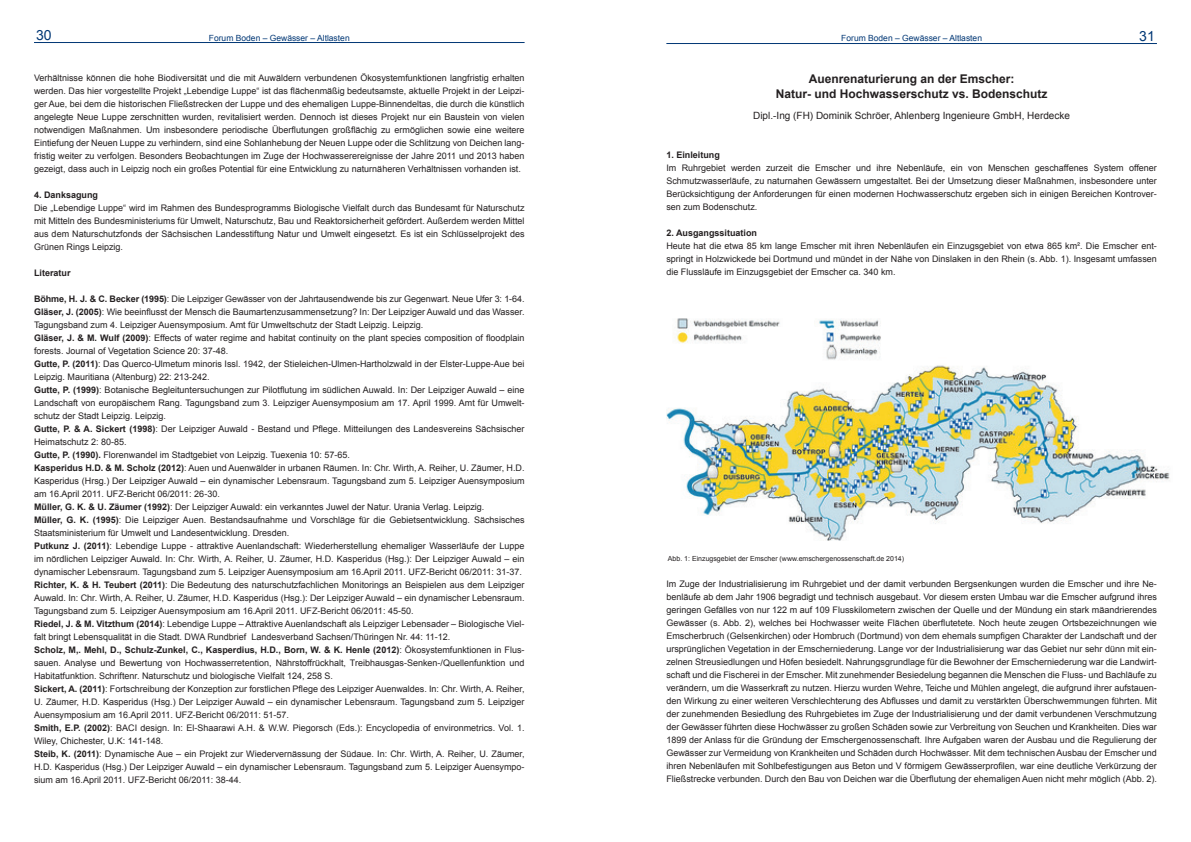
<style>
.page{position:relative;width:1191px;height:842px;background:#fff}
.page>*{position:absolute;margin:0;border:0;box-sizing:border-box;transform-origin:0 0}
.t1{font:14px "Arial";color:#013775}
.t2{font:700 12px/15px "Arial";color:#231f20;text-align:center}
.t3{font:10px "Arial";color:#231f20}
.t4{font:9px/13px "Arial";color:#231f20;text-align:justify}
.t5{font:700 9px "Arial";color:#231f20}
.t6{font:8.5px "Arial";color:#013775}
.t7{font:7px "Arial";color:#231f20}
.s1{font-weight:700}
</style>
<div class="page">
<hr style="left:34px;top:42px;width:490px;height:1px;background:#013775">
<hr style="left:666px;top:43px;width:491px;height:1px;background:#013775">
<img style="left:666px;top:365px;width:504px;height:176px">
<img style="left:666px;top:318px;width:215px;height:50px">
<h1 class="t1" style="left:36px;top:26px;width:17px">30</h1>
<p class="t6" style="left:209px;top:32px;width:142px">Forum Boden – Gewässer – Altlasten</p>
<p class="t6" style="left:841px;top:32px;width:142px">Forum Boden – Gewässer – Altlasten</p>
<h1 class="t1" style="left:1139px;top:27px;width:17px">31</h1>
<p class="t4" style="left:34px;top:71px;width:492px">Verhältnisse können die hohe Biodiversität und die mit Auwäldern verbundenen Ökosystemfunktionen langfristig erhalten werden. Das hier vorgestellte Projekt „Lebendige Luppe“ ist das flächenmäßig bedeutsamste, aktuelle Projekt in der Leipzi&shy;ger Aue, bei dem die historischen Fließstrecken der Luppe und des ehemaligen Luppe-Binnendeltas, die durch die künstlich angelegte Neue Luppe zerschnitten wurden, revitalisiert werden. Dennoch ist dieses Projekt nur ein Baustein von vielen notwendigen Maßnahmen. Um insbesondere periodische Überflutungen großflächig zu ermöglichen sowie eine weitere Eintiefung der Neuen Luppe zu verhindern, sind eine Sohlanhebung der Neuen Luppe oder die Schlitzung von Deichen lang&shy;fristig weiter zu verfolgen. Besonders Beobachtungen im Zuge der Hochwasserereignisse der Jahre 2011 und 2013 haben gezeigt, dass auch in Leipzig noch ein großes Potential für eine Entwicklung zu naturnäheren Verhältnissen vorhanden ist.</p>
<p class="t5" style="left:34px;top:189px;width:66px">4. Danksagung</p>
<p class="t4" style="left:34px;top:201px;width:492px">Die „Lebendige Luppe“ wird im Rahmen des Bundesprogramms Biologische Vielfalt durch das Bundesamt für Naturschutz mit Mitteln des Bundesministeriums für Umwelt, Naturschutz, Bau und Reaktorsicherheit gefördert. Außerdem werden Mittel aus dem Naturschutzfonds der Sächsischen Landesstiftung Natur und Umwelt eingesetzt. Es ist ein Schlüsselprojekt des Grünen Rings Leipzig.</p>
<p class="t5" style="left:34px;top:267px;width:38px">Literatur</p>
<p class="t4" style="left:34px;top:292px;width:492px;text-align:left"><span class="s1">Böhme, H. J. &amp; C. Becker (1995)</span>: Die Leipziger Gewässer von der Jahrtausendwende bis zur Gegenwart. Neue Ufer 3: 1-64.<br><span class="s1">Gläser, J. (2005)</span>: Wie beeinflusst der Mensch die Baumartenzusammensetzung? In: Der Leipziger Auwald und das Wasser.<br>Tagungsband zum 4. Leipziger Auensymposium. Amt für Umweltschutz der Stadt Leipzig. Leipzig.<br><span class="s1">Gläser, J. &amp; M. Wulf (2009)</span>: Effects of water regime and habitat continuity on the plant species composition of floodplain forests. Journal of Vegetation Science 20: 37-48.<br><span class="s1">Gutte, P. (2011)</span>: Das Querco-Ulmetum minoris Issl. 1942, der Stieleichen-Ulmen-Hartholzwald in der Elster-Luppe-Aue bei Leipzig. Mauritiana (Altenburg) 22: 213-242.<br><span class="s1">Gutte, P. (1999)</span>: Botanische Begleituntersuchungen zur Pilotflutung im südlichen Auwald. In: Der Leipziger Auwald – eine Landschaft von europäischem Rang. Tagungsband zum 3. Leipziger Auensymposium am 17. April 1999. Amt für Umwelt&shy;schutz der Stadt Leipzig. Leipzig.<br><span class="s1">Gutte, P. &amp; A. Sickert (1998)</span>: Der Leipziger Auwald - Bestand und Pflege. Mitteilungen des Landesvereins Sächsischer Heimatschutz 2: 80-85.<br><span class="s1">Gutte, P. (1990).</span> Florenwandel im Stadtgebiet von Leipzig. Tuexenia 10: 57-65.<br><span class="s1">Kasperidus H.D. &amp; M. Scholz (2012)</span>: Auen und Auenwälder in urbanen Räumen. In: Chr. Wirth, A. Reiher, U. Zäumer, H.D.<br>Kasperidus (Hrsg.) Der Leipziger Auwald – ein dynamischer Lebensraum. Tagungsband zum 5. Leipziger Auensymposium am 16.April 2011. UFZ-Bericht 06/2011: 26-30.<br><span class="s1">Müller, G. K. &amp; U. Zäumer (1992)</span>: Der Leipziger Auwald: ein verkanntes Juwel der Natur. Urania Verlag. Leipzig.<br><span class="s1">Müller, G. K. (1995)</span>: Die Leipziger Auen. Bestandsaufnahme und Vorschläge für die Gebietsentwicklung. Sächsisches Staatsministerium für Umwelt und Landesentwicklung. Dresden.<br><span class="s1">Putkunz J. (2011)</span>: Lebendige Luppe - attraktive Auenlandschaft: Wiederherstellung ehemaliger Wasserläufe der Luppe im nördlichen Leipziger Auwald. In: Chr. Wirth, A. Reiher, U. Zäumer, H.D. Kasperidus (Hsg.): Der Leipziger Auwald – ein dynamischer Lebensraum. Tagungsband zum 5. Leipziger Auensymposium am 16.April 2011. UFZ-Bericht 06/2011: 31-37.<br><span class="s1">Richter, K. &amp; H. Teubert (2011)</span>: Die Bedeutung des naturschutzfachlichen Monitorings an Beispielen aus dem Leipziger Auwald. In: Chr. Wirth, A. Reiher, U. Zäumer, H.D. Kasperidus (Hsg.): Der Leipziger Auwald – ein dynamischer Lebensraum.<br>Tagungsband zum 5. Leipziger Auensymposium am 16.April 2011. UFZ-Bericht 06/2011: 45-50.<br><span class="s1">Riedel, J. &amp; M. Vitzthum (2014)</span>: Lebendige Luppe – Attraktive Auenlandschaft als Leipziger Lebensader – Biologische Viel&shy;falt bringt Lebensqualität in die Stadt. DWA Rundbrief Landesverband Sachsen/Thüringen Nr. 44: 11-12.<br><span class="s1">Scholz, M,. Mehl, D., Schulz-Zunkel, C., Kasperdius, H.D., Born, W. &amp; K. Henle (2012)</span>: Ökosystemfunktionen in Flus&shy;sauen. Analyse und Bewertung von Hochwasserretention, Nährstoffrückhalt, Treibhausgas-Senken-/Quellenfunktion und Habitatfunktion. Schriftenr. Naturschutz und biologische Vielfalt 124, 258 S.<br><span class="s1">Sickert, A. (2011)</span>: Fortschreibung der Konzeption zur forstlichen Pflege des Leipziger Auenwaldes. In: Chr. Wirth, A. Reiher, U. Zäumer, H.D. Kasperidus (Hsg.) Der Leipziger Auwald – ein dynamischer Lebensraum. Tagungsband zum 5. Leipziger Auensymposium am 16.April 2011. UFZ-Bericht 06/2011: 51-57.<br><span class="s1">Smith, E.P. (2002)</span>: BACI design. In: El-Shaarawi A.H. &amp; W.W. Piegorsch (Eds.): Encyclopedia of environmetrics. Vol. 1.<br>Wiley, Chichester, U.K: 141-148.<br><span class="s1">Steib, K. (2011)</span>: Dynamische Aue – ein Projekt zur Wiedervernässung der Südaue. In: Chr. Wirth, A. Reiher, U. Zäumer, H.D. Kasperidus (Hsg.) Der Leipziger Auwald – ein dynamischer Lebensraum. Tagungsband zum 5. Leipziger Auensympo&shy;sium am 16.April 2011. UFZ-Bericht 06/2011: 38-44.</p>
<h2 class="t2" style="left:776px;top:72px;width:273px">Auenrenaturierung an der Emscher:<br>Natur- und Hochwasserschutz vs. Bodenschutz</h2>
<p class="t3" style="left:753px;top:109px;width:318px">Dipl.-Ing (FH) Dominik Schröer, Ahlenberg Ingenieure GmbH, Herdecke</p>
<p class="t5" style="left:666px;top:149px;width:55px">1. Einleitung</p>
<p class="t4" style="left:666px;top:162px;width:492px">Im Ruhrgebiet werden zurzeit die Emscher und ihre Nebenläufe, ein von Menschen geschaffenes System offener Schmutzwasserläufe, zu naturnahen Gewässern umgestaltet. Bei der Umsetzung dieser Maßnahmen, insbesondere unter Berücksichtigung der Anforderungen für einen modernen Hochwasserschutz ergeben sich in einigen Bereichen Kontrover&shy;sen zum Bodenschutz.</p>
<p class="t5" style="left:666px;top:227px;width:92px">2. Ausgangssituation</p>
<p class="t4" style="left:666px;top:240px;width:492px">Heute hat die etwa 85 km lange Emscher mit ihren Nebenläufen ein Einzugsgebiet von etwa 865 km². Die Emscher ent&shy;springt in Holzwickede bei Dortmund und mündet in der Nähe von Dinslaken in den Rhein (s. Abb. 1). Insgesamt umfassen die Flussläufe im Einzugsgebiet der Emscher ca. 340 km.</p>
<p class="t7" style="left:668px;top:554px;width:238px">Abb. 1: Einzugsgebiet der Emscher (www.emschergenossenschaft.de 2014)</p>
<p class="t4" style="left:666px;top:578px;width:492px">Im Zuge der Industrialisierung im Ruhrgebiet und der damit verbunden Bergsenkungen wurden die Emscher und ihre Ne&shy;benläufe ab dem Jahr 1906 begradigt und technisch ausgebaut. Vor diesem ersten Umbau war die Emscher aufgrund ihres geringen Gefälles von nur 122 m auf 109 Flusskilometern zwischen der Quelle und der Mündung ein stark mäandrierendes Gewässer (s. Abb. 2), welches bei Hochwasser weite Flächen überflutetete. Noch heute zeugen Ortsbezeichnungen wie Emscherbruch (Gelsenkirchen) oder Hombruch (Dortmund) von dem ehemals sumpfigen Charakter der Landschaft und der ursprünglichen Vegetation in der Emscherniederung. Lange vor der Industrialisierung war das Gebiet nur sehr dünn mit ein&shy;zelnen Streusiedlungen und Höfen besiedelt. Nahrungsgrundlage für die Bewohner der Emscherniederung war die Landwirt&shy;schaft und die Fischerei in der Emscher. Mit zunehmender Besiedelung begannen die Menschen die Fluss- und Bachläufe zu verändern, um die Wasserkraft zu nutzen. Hierzu wurden Wehre, Teiche und Mühlen angelegt, die aufgrund ihrer aufstauen&shy;den Wirkung zu einer weiteren Verschlechterung des Abflusses und damit zu verstärkten Überschwemmungen führten. Mit der zunehmenden Besiedlung des Ruhrgebietes im Zuge der Industrialisierung und der damit verbundenen Verschmutzung der Gewässer führten diese Hochwässer zu großen Schäden sowie zur Verbreitung von Seuchen und Krankheiten. Dies war 1899 der Anlass für die Gründung der Emschergenossenschaft. Ihre Aufgaben waren der Ausbau und die Regulierung der Gewässer zur Vermeidung von Krankheiten und Schäden durch Hochwässer. Mit dem technischen Ausbau der Emscher und ihren Nebenläufen mit Sohlbefestigungen aus Beton und V förmigem Gewässerprofilen, war eine deutliche Verkürzung der Fließstrecke verbunden. Durch den Bau von Deichen war die Überflutung der ehemaligen Auen nicht mehr möglich (Abb. 2).</p>
</div>
